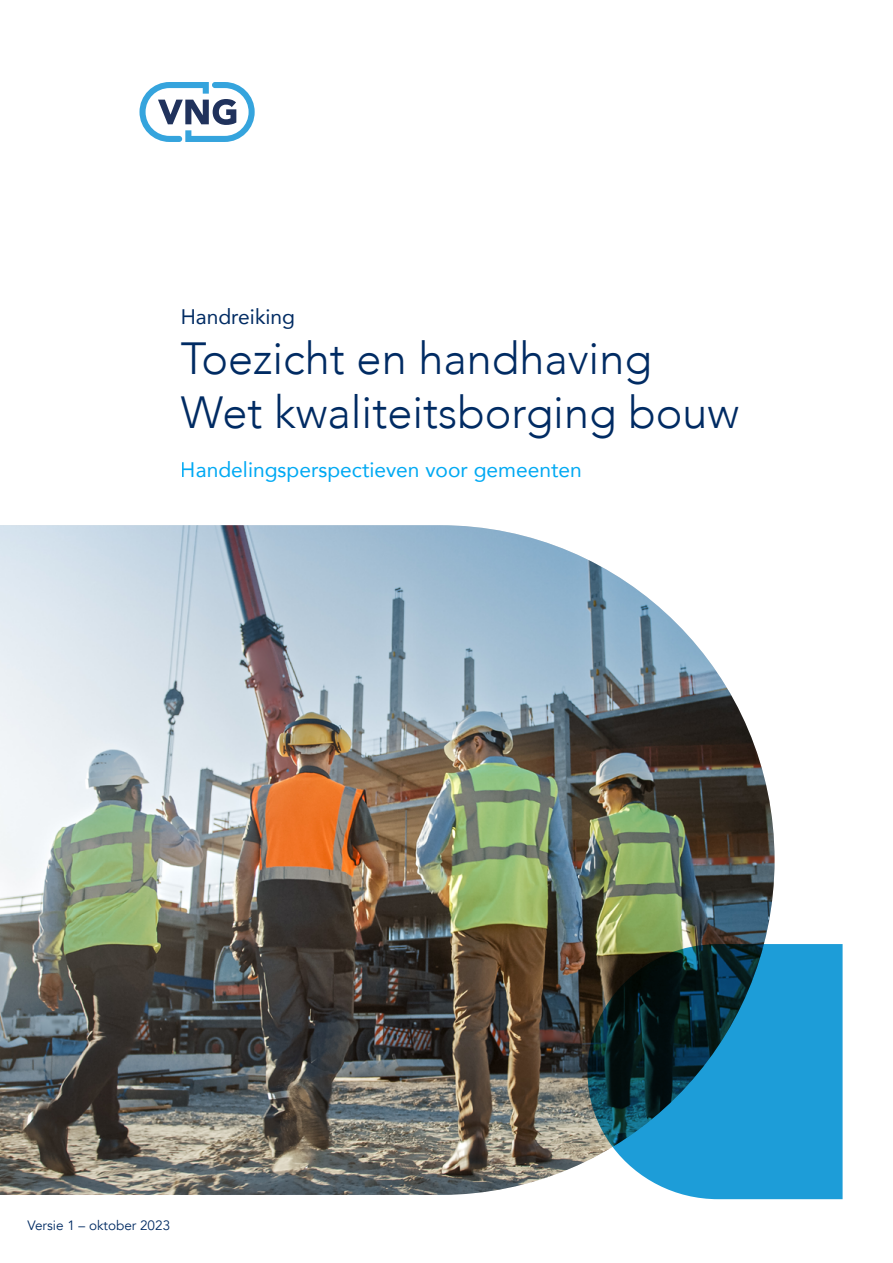
<style>
.page{position:relative;width:893px;height:1263px;background:#fff}
.page>*{position:absolute;margin:0;border:0;box-sizing:border-box;transform-origin:0 0}
.t1{font:300 45px/54px "Avenir";color:#002b63}
.t2{font:21px "Avenir";color:#00a9f3}
.t3{font:21px "Avenir";color:#002b63}
.t4{font:13.5px "Avenir";color:#002b63}
</style>
<div class="page">
<svg style="left:139px;top:82px;width:116px;height:60px"></svg>
<img style="left:0;top:525px;width:774px;height:670px">
<svg style="left:587px;top:944px;width:256px;height:255px;background:#277595"></svg>
<p class="t3" style="left:181px;top:300px;width:116px">Handreiking</p>
<p class="t1" style="left:181px;top:331px;width:560px">Toezicht en handhaving<br>Wet kwaliteitsborging bouw</p>
<p class="t2" style="left:181px;top:453px;width:403px">Handelingsperspectieven voor gemeenten</p>
<p class="t4" style="left:28px;top:1217px;width:144px">Versie 1 – oktober 2023</p>
</div>
